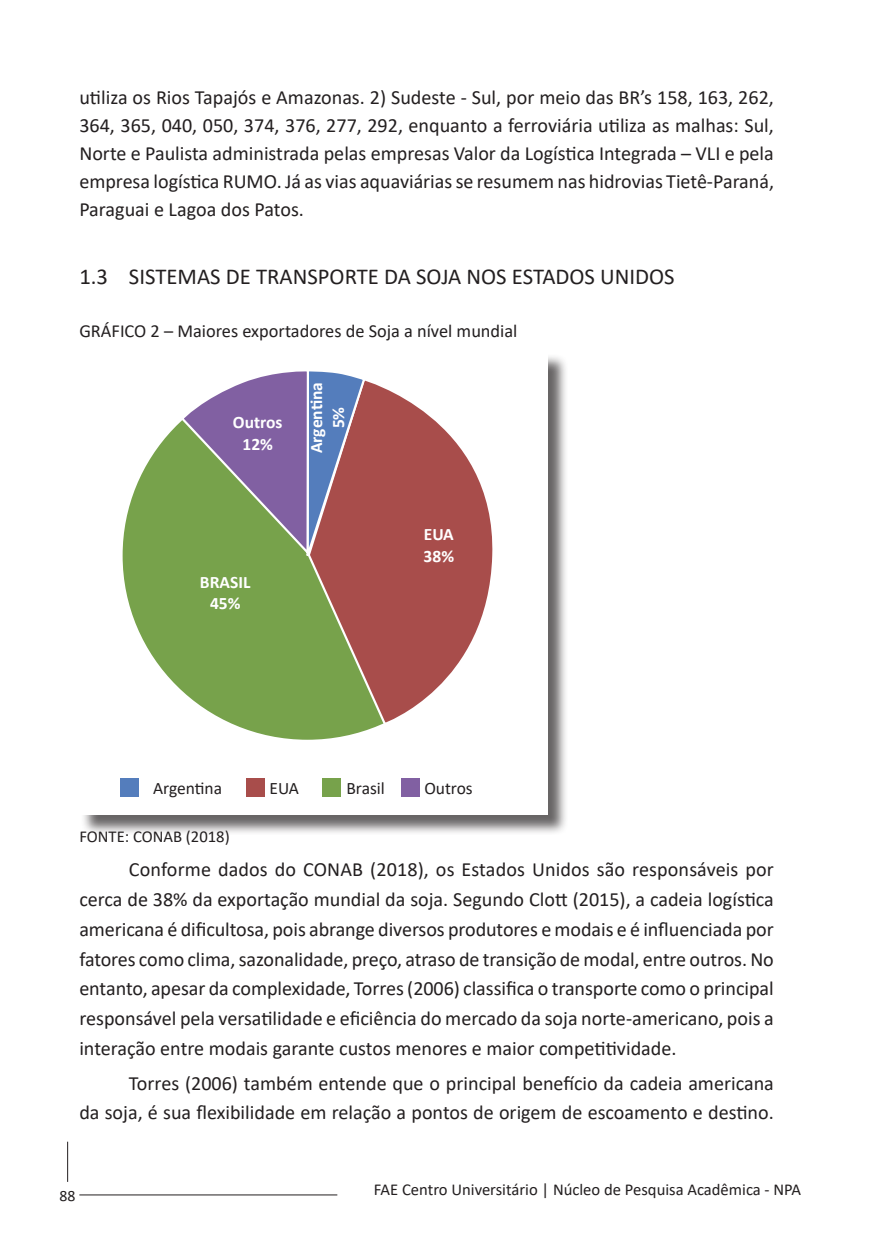
<style>
.page{position:relative;width:893px;height:1241px;background:#fff}
.page>*{position:absolute;margin:0;border:0;box-sizing:border-box;transform-origin:0 0}
.T2{font:22.75px "Calibri";color:#231f20}
.PN{font:20.12px/29.8px "Calibri";color:#231f20;text-align:justify}
.PN-2{font:18.38px "Calibri";color:#231f20}
.PN-3{font:700 17.5px "Calibri";color:#fff}
.PN-4{font:17.5px "Calibri";color:#231f20}
.PN-5{font:16.62px "Calibri";color:#231f20}
.t1{font:15.75px "Calibri";color:#231f20}
</style>
<div class="page">
<hr style="left:79px;top:1194px;width:258px;height:1px;background:#231f20">
<hr style="left:67px;top:1141px;width:1px;height:40px;background:#231f20">
<div style="left:80px;top:353px;width:489px;height:482px;background:#231f20;opacity:.69"></div>
<div style="left:79px;top:352px;width:469px;height:463px;background:#fff"></div>
<svg style="left:122px;top:422px;width:256px;height:318px"></svg>
<svg style="left:306px;top:381px;width:187px;height:345px"></svg>
<svg style="left:180px;top:371px;width:186px;height:187px;background:#8b838b"></svg>
<div style="left:322px;top:777px;width:19px;height:19px;background:#77a24b"></div>
<div style="left:401px;top:777px;width:19px;height:19px;background:#8160a2"></div>
<div style="left:121px;top:777px;width:18px;height:19px;background:#547dbc"></div>
<div style="left:247px;top:777px;width:18px;height:19px;background:#a84d4b"></div>
<p class="PN" style="left:79px;top:83px;width:696px;line-height:28px">utiliza os Rios Tapajós e Amazonas. 2) Sudeste - Sul, por meio das BR’s 158, 163, 262, 364, 365, 040, 050, 374, 376, 277, 292, enquanto a ferroviária utiliza as malhas: Sul, Norte e Paulista administrada pelas empresas Valor da Logística Integrada – VLI e pela empresa logística RUMO. Já as vias aquaviárias se resumem nas hidrovias Tietê-Paraná, Paraguai e Lagoa dos Patos.</p>
<p class="T2" style="left:79px;top:261px;width:597px">1.3 SISTEMAS DE TRANSPORTE DA SOJA NOS ESTADOS UNIDOS</p>
<p class="PN-2" style="left:79px;top:318px;width:440px">GRÁFICO 2 – Maiores exportadores de Soja a nível mundial</p>
<p class="PN-3" style="left:233px;top:409px;width:51px">Outros</p>
<p class="PN-3" style="left:242px;top:431px;width:32px">12%</p>
<p class="PN-3" style="left:304px;top:453px;width:72px;rotate:-90deg">Argentina</p>
<p class="PN-3" style="left:326px;top:428px;width:23px;rotate:-90deg">5%</p>
<p class="PN-3" style="left:200px;top:569px;width:52px">BRASIL</p>
<p class="PN-3" style="left:210px;top:591px;width:32px">45%</p>
<p class="PN-3" style="left:424px;top:522px;width:32px">EUA</p>
<p class="PN-3" style="left:424px;top:544px;width:32px">38%</p>
<p class="PN-4" style="left:153px;top:775px;width:71px">Argentina</p>
<p class="PN-4" style="left:270px;top:775px;width:31px">EUA</p>
<p class="PN-4" style="left:346px;top:775px;width:40px">Brasil</p>
<p class="PN-4" style="left:424px;top:775px;width:50px">Outros</p>
<p class="PN-5" style="left:79px;top:824px;width:152px">FONTE: CONAB (2018)</p>
<p class="PN" style="left:79px;top:854px;width:696px;text-indent:50px">Conforme dados do CONAB (2018), os Estados Unidos são responsáveis por cerca de 38% da exportação mundial da soja. Segundo Clott (2015), a cadeia logística americana é dificultosa, pois abrange diversos produtores e modais e é influenciada por fatores como clima, sazonalidade, preço, atraso de transição de modal, entre outros. No entanto, apesar da complexidade, Torres (2006) classifica o transporte como o principal responsável pela versatilidade e eficiência do mercado da soja norte-americano, pois a interação entre modais garante custos menores e maior competitividade.</p>
<p class="PN" style="left:79px;top:1067px;width:696px;text-align:right">Torres (2006) também entende que o principal benefício da cadeia americana<br>da soja, é sua flexibilidade em relação a pontos de origem de escoamento e destino.</p>
<p class="t1" style="left:60px;top:1184px;width:17px">88</p>
<p class="PN-5" style="left:374px;top:1177px;width:429px">FAE Centro Universitário | Núcleo de Pesquisa Acadêmica - NPA</p>
</div>
